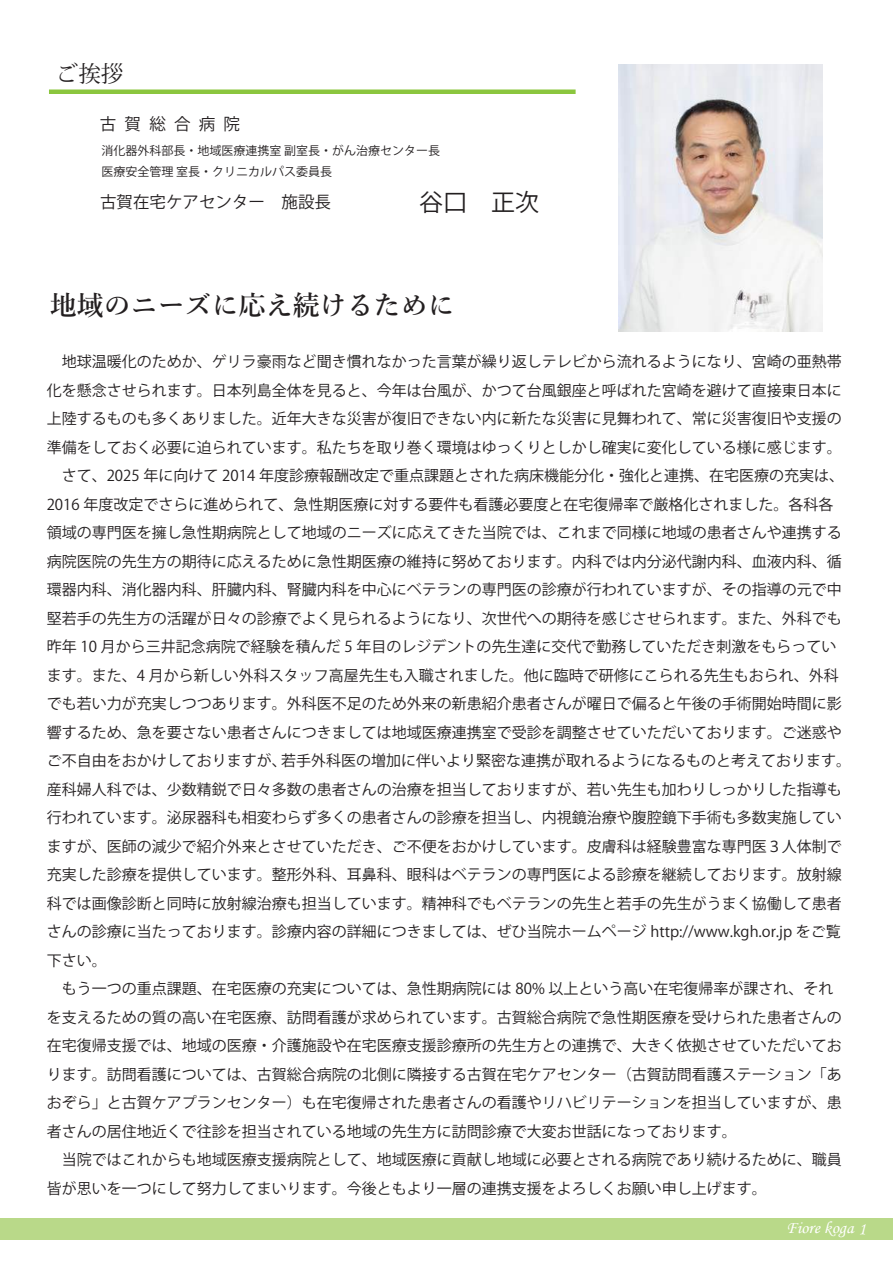
<style>
.page{position:relative;width:893px;height:1263px;background:#fff}
.page>*{position:absolute;margin:0;border:0;box-sizing:border-box;transform-origin:0 0}
.t1{font:600 27px "Yu Mincho";color:#231f20}
.t2{font:24px "Koz Go Pr 6 N";color:#231f20}
.t3{font:22.5px "Koz Min Pr 6 N";color:#231f20}
.t4{font:17.1px "Monotype Corsiva";color:#fff;scale:1.05 1}
.t5{font:16.5px "Koz Go Pr 6 N";color:#231f20}
.t6{font:15px/28.5px "Koz Go Pr 6 N";color:#231f20}
.t7{font:12px/21px "Koz Go Pr 6 N";color:#231f20}
</style>
<div class="page">
<div style="left:0;top:1218px;width:893px;height:21px;background:#b9d989"></div>
<div style="left:49px;top:89px;width:527px;height:5px;background:#8bc63e"></div>
<img style="left:618px;top:64px;width:204px;height:268px">
<h3 class="t3" style="left:56px;top:61px;width:69px">ご挨拶</h3>
<p class="t5" style="left:100px;top:115px;width:142px">古賀総合病院</p>
<p class="t7" style="left:101px;top:140px;width:340px">消化器外科部長・地域医療連携室 副室長・がん治療センター長医療安全管理 室長・クリニカルパス委員長</p>
<h2 class="t2" style="left:419px;top:189px;width:121px">谷口　正次</h2>
<p class="t5" style="left:100px;top:193px;width:232px">古賀在宅ケアセンター　施設長</p>
<h1 class="t1" style="left:50px;top:290px;width:406px">地域のニーズに応え続けるために</h1>
<p class="t6" style="left:47px;top:348px;width:806px">　地球温暖化のためか、ゲリラ豪雨など聞き慣れなかった言葉が繰り返しテレビから流れるようになり、宮崎の亜熱帯化を懸念させられます。日本列島全体を見ると、今年は台風が、かつて台風銀座と呼ばれた宮崎を避けて直接東日本に上陸するものも多くありました。近年大きな災害が復旧できない内に新たな災害に見舞われて、常に災害復旧や支援の準備をしておく必要に迫られています。私たちを取り巻く環境はゆっくりとしかし確実に変化している様に感じます。　さて、2025 年に向けて 2014 年度診療報酬改定で重点課題とされた病床機能分化・強化と連携、在宅医療の充実は、2016 年度改定でさらに進められて、急性期医療に対する要件も看護必要度と在宅復帰率で厳格化されました。各科各領域の専門医を擁し急性期病院として地域のニーズに応えてきた当院では、これまで同様に地域の患者さんや連携する病院医院の先生方の期待に応えるために急性期医療の維持に努めております。内科では内分泌代謝内科、血液内科、循環器内科、消化器内科、肝臓内科、腎臓内科を中心にベテランの専門医の診療が行われていますが、その指導の元で中堅若手の先生方の活躍が日々の診療でよく見られるようになり、次世代への期待を感じさせられます。また、外科でも昨年 10 月から三井記念病院で経験を積んだ 5 年目のレジデントの先生達に交代で勤務していただき刺激をもらっています。また、4 月から新しい外科スタッフ高屋先生も入職されました。他に臨時で研修にこられる先生もおられ、外科でも若い力が充実しつつあります。外科医不足のため外来の新患紹介患者さんが曜日で偏ると午後の手術開始時間に影響するため、急を要さない患者さんにつきましては地域医療連携室で受診を調整させていただいております。ご迷惑やご不自由をおかけしておりますが、若手外科医の増加に伴いより緊密な連携が取れるようになるものと考えております。産科婦人科では、少数精鋭で日々多数の患者さんの治療を担当しておりますが、若い先生も加わりしっかりした指導も行われています。泌尿器科も相変わらず多くの患者さんの診療を担当し、内視鏡治療や腹腔鏡下手術も多数実施していますが、医師の減少で紹介外来とさせていただき、ご不便をおかけしています。皮膚科は経験豊富な専門医３人体制で充実した診療を提供しています。整形外科、耳鼻科、眼科はベテランの専門医による診療を継続しております。放射線科では画像診断と同時に放射線治療も担当しています。精神科でもベテランの先生と若手の先生がうまく協働して患者さんの診療に当たっております。診療内容の詳細につきましては、ぜひ当院ホームページ http://www.kgh.or.jp をご覧下さい。<br>　もう一つの重点課題、在宅医療の充実については、急性期病院には 80% 以上という高い在宅復帰率が課され、それを支えるための質の高い在宅医療、訪問看護が求められています。古賀総合病院で急性期医療を受けられた患者さんの在宅復帰支援では、地域の医療・介護施設や在宅医療支援診療所の先生方との連携で、大きく依拠させていただいております。訪問看護については、古賀総合病院の北側に隣接する古賀在宅ケアセンター（古賀訪問看護ステーション「あおぞら」と古賀ケアプランセンター）も在宅復帰された患者さんの看護やリハビリテーションを担当していますが、患者さんの居住地近くで往診を担当されている地域の先生方に訪問診療で大変お世話になっております。<br>　当院ではこれからも地域医療支援病院として、地域医療に貢献し地域に必要とされる病院であり続けるために、職員皆が思いを一つにして努力してまいります。今後ともより一層の連携支援をよろしくお願い申し上げます。</p>
<p class="t4" style="left:786px;top:1218px;width:77px">Fiore koga 1</p>
</div>
